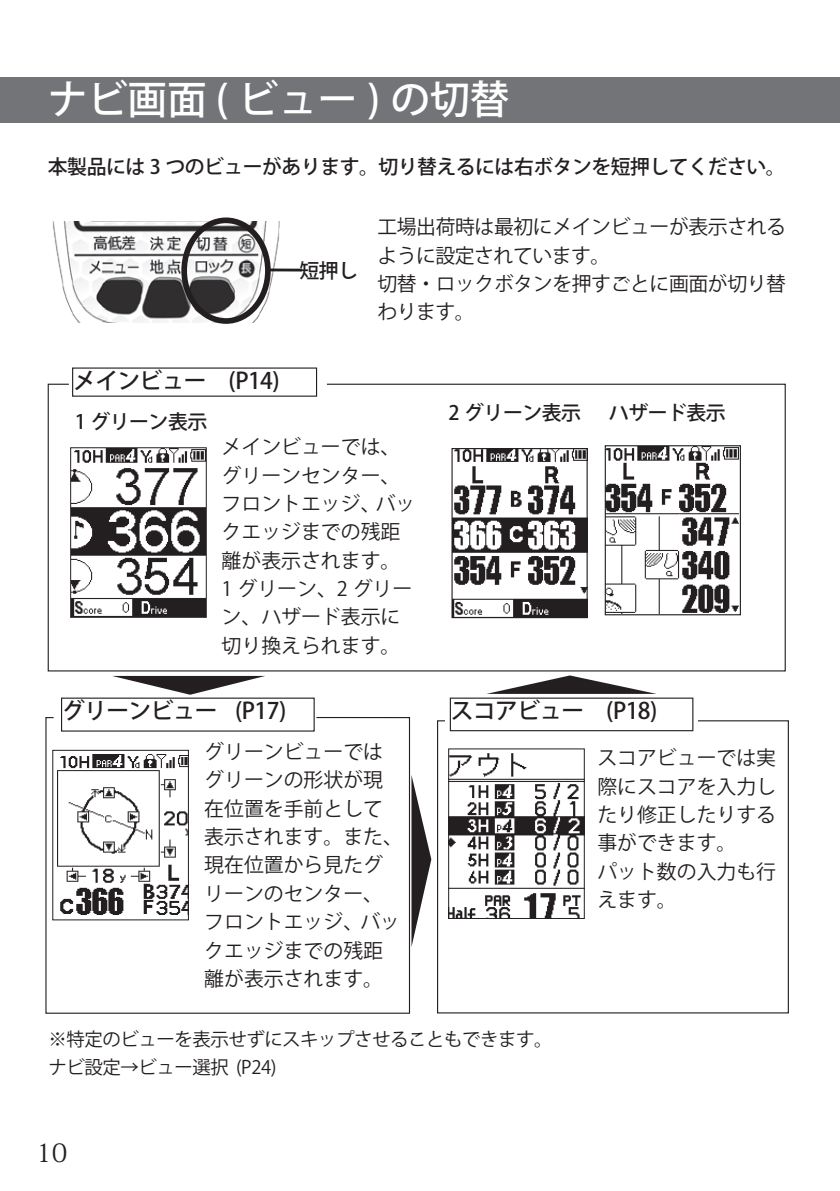
<style>
.page{position:relative;width:840px;height:1191px;background:#fff}
.page>*{position:absolute;margin:0;border:0;box-sizing:border-box;transform-origin:0 0}
.t1{font:500 39.6px "Koz Go Pro";color:#fff}
.t2{font:25.6px "Koz Min Pro";color:#231f20}
.t3{font:500 22.8px "Koz Go Pro";letter-spacing:-.025em;color:#231f20}
.t4{font:20px/28.4px "Koz Go Pro";color:#231f20}
.t5{font:500 20px "Koz Go Pro";letter-spacing:-.025em;color:#231f20}
.t6{font:20px/28.4px "Koz Go Pro";letter-spacing:-.02em;color:#231f20}
.t7{font:18.4px/28.4px "Koz Go Pro";letter-spacing:-.025em;color:#231f20}
</style>
<div class="page">
<div style="left:0;top:77px;width:839px;height:45px;background:#727477"></div>
<img style="left:52px;top:221px;width:236px;height:101px">
<div style="left:181px;top:217px;width:89px;height:107px;border:6px solid #231f20;border-radius:50%"></div>
<hr style="left:270px;top:268px;width:32px;height:3px;background:#231f20">
<svg style="left:47px;top:383px;width:738px;height:289px"></svg>
<img style="left:453px;top:450px;width:132px;height:166px">
<div style="left:451px;top:448px;width:136px;height:170px;border:1px solid #231f20"></div>
<img style="left:606px;top:447px;width:131px;height:166px">
<div style="left:604px;top:445px;width:136px;height:170px;border:1px solid #231f20"></div>
<svg style="left:437px;top:719px;width:352px;height:295px"></svg>
<svg style="left:45px;top:716px;width:365px;height:298px"></svg>
<svg style="left:411px;top:775px;width:20px;height:172px"></svg>
<svg style="left:112px;top:676px;width:153px;height:18px"></svg>
<svg style="left:487px;top:675px;width:169px;height:19px"></svg>
<hr style="left:839px;top:456px;width:1px;height:46px;background:#727477">
<h1 class="t1" style="left:48px;top:74px;width:463px">ナビ画面 ( ビュー ) の切替</h1>
<p class="t5" style="left:48px;top:154px;width:738px">本製品には 3 つのビューがあります。切り替えるには右ボタンを短押してください。</p>
<p class="t3" style="left:73px;top:365px;width:208px">メインビュー (P14)</p>
<p class="t5" style="left:299px;top:258px;width:60px">短押し</p>
<p class="t6" style="left:377px;top:213px;width:410px">工場出荷時は最初にメインビューが表示されるように設定されています。<br>切替・ロックボタンを押すごとに画面が切り替わります。</p>
<p class="t5" style="left:75px;top:409px;width:134px">1 グリーン表示</p>
<p class="t5" style="left:448px;top:400px;width:134px">2 グリーン表示</p>
<p class="t5" style="left:608px;top:400px;width:118px">ハザード表示</p>
<p class="t4" style="left:221px;top:433px;width:195px">メインビューでは、グリーンセンター、フロントエッジ、バックエッジまでの残距離が表示されます。<br>1 グリーン、2 グリーン、ハザード表示に切り換えられます。</p>
<p class="t3" style="left:62px;top:695px;width:225px">グリーンビュー (P17)</p>
<p class="t4" style="left:204px;top:738px;width:200px">グリーンビューではグリーンの形状が現在位置を手前として表示されます。また、現在位置から見たグリーンのセンター、フロントエッジ、バックエッジまでの残距離が表示されます。</p>
<p class="t3" style="left:450px;top:695px;width:208px">スコアビュー (P18)</p>
<p class="t4" style="left:597px;top:744px;width:180px">スコアビューでは実際にスコアを入力したり修正したりする事ができます。<br>パット数の入力も行えます。</p>
<p class="t7" style="left:48px;top:1025px;width:505px">※特定のビューを表示せずにスキップさせることもできます。ナビ設定→ビュー選択 (P24)</p>
<p class="t2" style="left:36px;top:1134px;width:33px">10</p>
</div>
